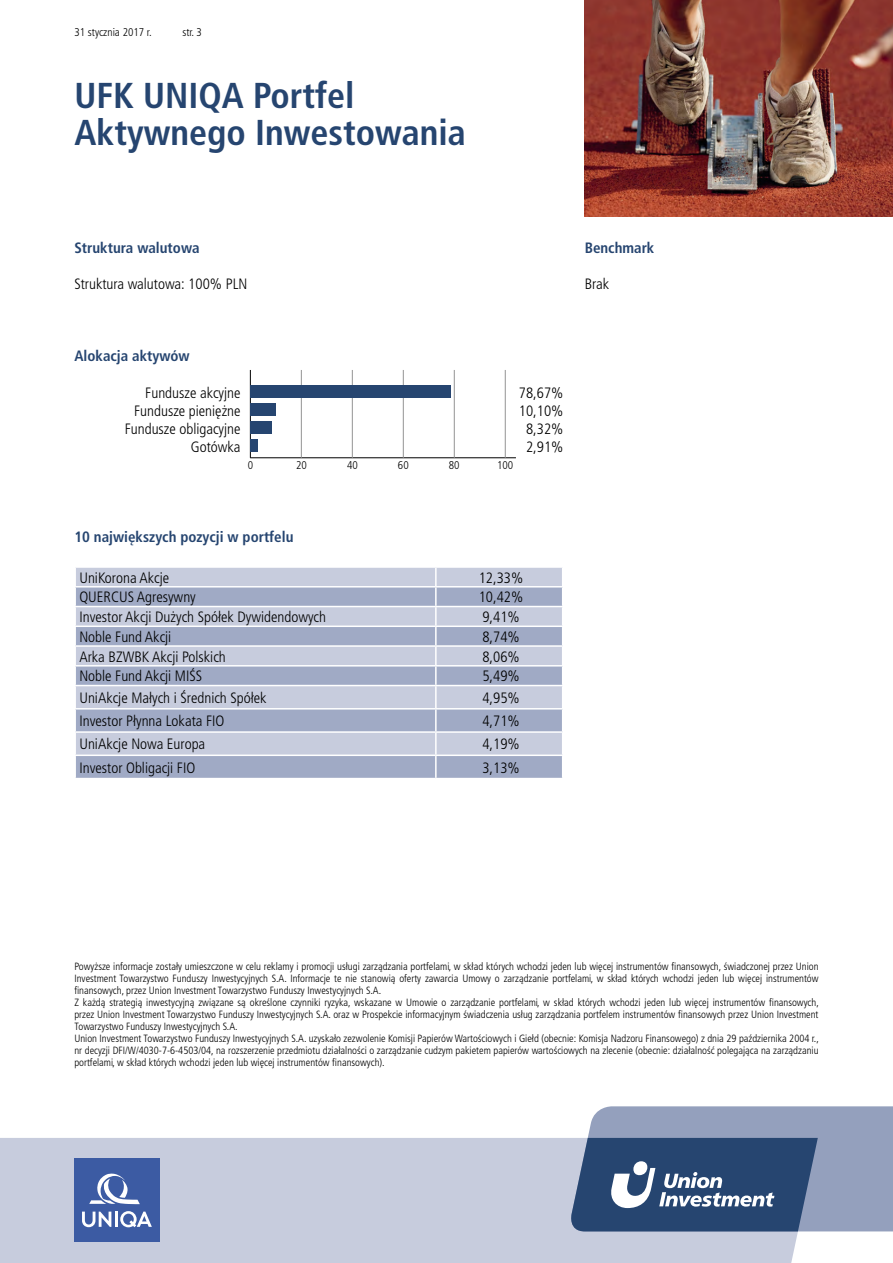
<style>
.page{position:relative;width:893px;height:1263px;background:#fff}
.page>*{position:absolute;margin:0;border:0;box-sizing:border-box;transform-origin:0 0}
.t1{font:700 condensed 36px/36.2px "Frutiger LT Pro";color:#264570}
._04_Copy_10_pt{font:300 condensed 15px "Frutiger LT Pro";color:#000}
._03_Subhead_10_pt{font:700 condensed 15px "Frutiger LT Pro";color:#264570}
._07_Issue_details__p{font:300 condensed 11.25px "Frutiger LT Pro";color:#000}
._07_Issue_details__p-2{font:300 condensed 10.5px/12px "Frutiger LT Pro";color:#000;text-align:justify}
</style>
<div class="page">
<div style="left:0;top:1138px;width:818px;height:125px;background:#c7ccdd"></div>
<svg style="left:568px;top:1106px;width:325px;height:125px;background:#6a7d9e"></svg>
<img style="left:585px;top:0;width:308px;height:217px">
<div style="left:74px;top:1159px;width:85px;height:83px;background:#3c5ba3"></div>
<svg style="left:82px;top:1211px;width:29px;height:16px"></svg>
<hr style="left:115px;top:1211px;width:3px;height:16px;background:#fff">
<svg style="left:120px;top:1211px;width:32px;height:16px"></svg>
<svg style="left:89px;top:1173px;width:51px;height:31px"></svg>
<hr style="left:250px;top:457px;width:266px;height:1px;background:#000">
<hr style="left:301px;top:370px;width:1px;height:88px;background:#939393">
<hr style="left:352px;top:370px;width:1px;height:88px;background:#939393">
<hr style="left:403px;top:370px;width:1px;height:88px;background:#939393">
<hr style="left:454px;top:370px;width:1px;height:88px;background:#939393">
<hr style="left:505px;top:370px;width:1px;height:88px;background:#939393">
<hr style="left:250px;top:370px;width:1px;height:88px;background:#000">
<div style="left:250px;top:385px;width:201px;height:13px;background:#264570"></div>
<div style="left:250px;top:403px;width:26px;height:13px;background:#264570"></div>
<div style="left:250px;top:421px;width:21px;height:13px;background:#264570"></div>
<div style="left:250px;top:439px;width:8px;height:13px;background:#264570"></div>
<div style="left:76px;top:568px;width:359px;height:18px;background:#c7ccdd"></div>
<svg style="left:76px;top:587px;width:359px;height:191px;background:#b2bad0"></svg>
<hr style="left:74px;top:606px;width:362px;height:1px;background:#fff">
<hr style="left:74px;top:625px;width:362px;height:2px;background:#fff">
<hr style="left:74px;top:645px;width:362px;height:2px;background:#fff">
<hr style="left:74px;top:665px;width:362px;height:1px;background:#fff">
<hr style="left:74px;top:685px;width:362px;height:1px;background:#fff">
<hr style="left:74px;top:708px;width:362px;height:1px;background:#fff">
<hr style="left:74px;top:731px;width:362px;height:2px;background:#fff">
<hr style="left:74px;top:754px;width:362px;height:2px;background:#fff">
<svg style="left:435px;top:567px;width:128px;height:211px;background:#b9c0d4"></svg>
<p class="_07_Issue_details__p" style="left:74px;top:26px;width:79px">31 stycznia 2017 r.</p>
<p class="_07_Issue_details__p" style="left:182px;top:26px;width:21px">str. 3</p>
<h1 class="t1" style="left:74px;top:78px;width:393px">UFK UNIQA Portfel<br>Aktywnego Inwestowania</h1>
<p class="_03_Subhead_10_pt" style="left:74px;top:239px;width:127px">Struktura walutowa</p>
<p class="_04_Copy_10_pt" style="left:74px;top:275px;width:174px">Struktura walutowa: 100% PLN</p>
<p class="_03_Subhead_10_pt" style="left:585px;top:239px;width:71px">Benchmark</p>
<p class="_04_Copy_10_pt" style="left:585px;top:275px;width:26px">Brak</p>
<p class="_03_Subhead_10_pt" style="left:74px;top:347px;width:117px">Alokacja aktywów</p>
<p class="_04_Copy_10_pt" style="left:145px;top:384px;width:97px">Fundusze akcyjne</p>
<p class="_04_Copy_10_pt" style="left:134px;top:402px;width:108px">Fundusze pieniężne</p>
<p class="_04_Copy_10_pt" style="left:125px;top:420px;width:117px">Fundusze obligacyjne</p>
<p class="_04_Copy_10_pt" style="left:191px;top:438px;width:51px">Gotówka</p>
<p class="_04_Copy_10_pt" style="left:519px;top:384px;width:46px">78,67%</p>
<p class="_04_Copy_10_pt" style="left:519px;top:402px;width:46px">10,10%</p>
<p class="_04_Copy_10_pt" style="left:526px;top:420px;width:39px">8,32%</p>
<p class="_04_Copy_10_pt" style="left:526px;top:438px;width:39px">2,91%</p>
<p class="_07_Issue_details__p" style="left:248px;top:459px;width:7px">0</p>
<p class="_07_Issue_details__p" style="left:296px;top:459px;width:12px">20</p>
<p class="_07_Issue_details__p" style="left:347px;top:459px;width:12px">40</p>
<p class="_07_Issue_details__p" style="left:398px;top:459px;width:12px">60</p>
<p class="_07_Issue_details__p" style="left:449px;top:459px;width:12px">80</p>
<p class="_07_Issue_details__p" style="left:497px;top:459px;width:18px">100</p>
<p class="_03_Subhead_10_pt" style="left:74px;top:528px;width:221px">10 największych pozycji w portfelu</p>
<p class="_04_Copy_10_pt" style="left:79px;top:569px;width:91px">UniKorona Akcje</p>
<p class="_04_Copy_10_pt" style="left:479px;top:569px;width:46px">12,33%</p>
<p class="_04_Copy_10_pt" style="left:79px;top:588px;width:118px">QUERCUS Agresywny</p>
<p class="_04_Copy_10_pt" style="left:479px;top:588px;width:46px">10,42%</p>
<p class="_04_Copy_10_pt" style="left:79px;top:608px;width:248px">Investor Akcji Dużych Spółek Dywidendowych</p>
<p class="_04_Copy_10_pt" style="left:482px;top:608px;width:39px">9,41%</p>
<p class="_04_Copy_10_pt" style="left:79px;top:628px;width:93px">Noble Fund Akcji</p>
<p class="_04_Copy_10_pt" style="left:482px;top:628px;width:39px">8,74%</p>
<p class="_04_Copy_10_pt" style="left:79px;top:648px;width:148px">Arka BZWBK Akcji Polskich</p>
<p class="_04_Copy_10_pt" style="left:482px;top:648px;width:39px">8,06%</p>
<p class="_04_Copy_10_pt" style="left:79px;top:667px;width:124px">Noble Fund Akcji MIŚS</p>
<p class="_04_Copy_10_pt" style="left:482px;top:667px;width:39px">5,49%</p>
<p class="_04_Copy_10_pt" style="left:79px;top:689px;width:189px">UniAkcje Małych i Średnich Spółek</p>
<p class="_04_Copy_10_pt" style="left:482px;top:689px;width:39px">4,95%</p>
<p class="_04_Copy_10_pt" style="left:79px;top:712px;width:147px">Investor Płynna Lokata FIO</p>
<p class="_04_Copy_10_pt" style="left:482px;top:712px;width:39px">4,71%</p>
<p class="_04_Copy_10_pt" style="left:79px;top:735px;width:127px">UniAkcje Nowa Europa</p>
<p class="_04_Copy_10_pt" style="left:482px;top:735px;width:39px">4,19%</p>
<p class="_04_Copy_10_pt" style="left:79px;top:759px;width:117px">Investor Obligacji FIO</p>
<p class="_04_Copy_10_pt" style="left:482px;top:759px;width:39px">3,13%</p>
<p class="_07_Issue_details__p-2" style="left:74px;top:961px;width:746px">Powyższe informacje zostały umieszczone w celu reklamy i promocji usługi zarządzania portfelami, w skład których wchodzi jeden lub więcej instrumentów finansowych, świadczonej przez Union Investment Towarzystwo Funduszy Inwestycyjnych S.A. Informacje te nie stanowią oferty zawarcia Umowy o zarządzanie portfelami, w skład których wchodzi jeden lub więcej instrumentów finansowych, przez Union Investment Towarzystwo Funduszy Inwestycyjnych S.A.</p>
<p class="_07_Issue_details__p-2" style="left:74px;top:997px;width:746px">Z każdą strategią inwestycyjną związane są określone czynniki ryzyka, wskazane w Umowie o zarządzanie portfelami, w skład których wchodzi jeden lub więcej instrumentów finansowych, przez Union Investment Towarzystwo Funduszy Inwestycyjnych S.A. oraz w Prospekcie informacyjnym świadczenia usług zarządzania portfelem instrumentów finansowych przez Union Investment Towarzystwo Funduszy Inwestycyjnych S.A.</p>
<p class="_07_Issue_details__p-2" style="left:74px;top:1033px;width:746px">Union Investment Towarzystwo Funduszy Inwestycyjnych S.A. uzyskało zezwolenie Komisji Papierów Wartościowych i Giełd (obecnie: Komisja Nadzoru Finansowego) z dnia 29 października 2004 r., nr decyzji DFI/W/4030-7-6-4503/04, na rozszerzenie przedmiotu działalności o zarządzanie cudzym pakietem papierów wartościowych na zlecenie (obecnie: działalność polegająca na zarządzaniu portfelami, w skład których wchodzi jeden lub więcej instrumentów finansowych).</p>
</div>
